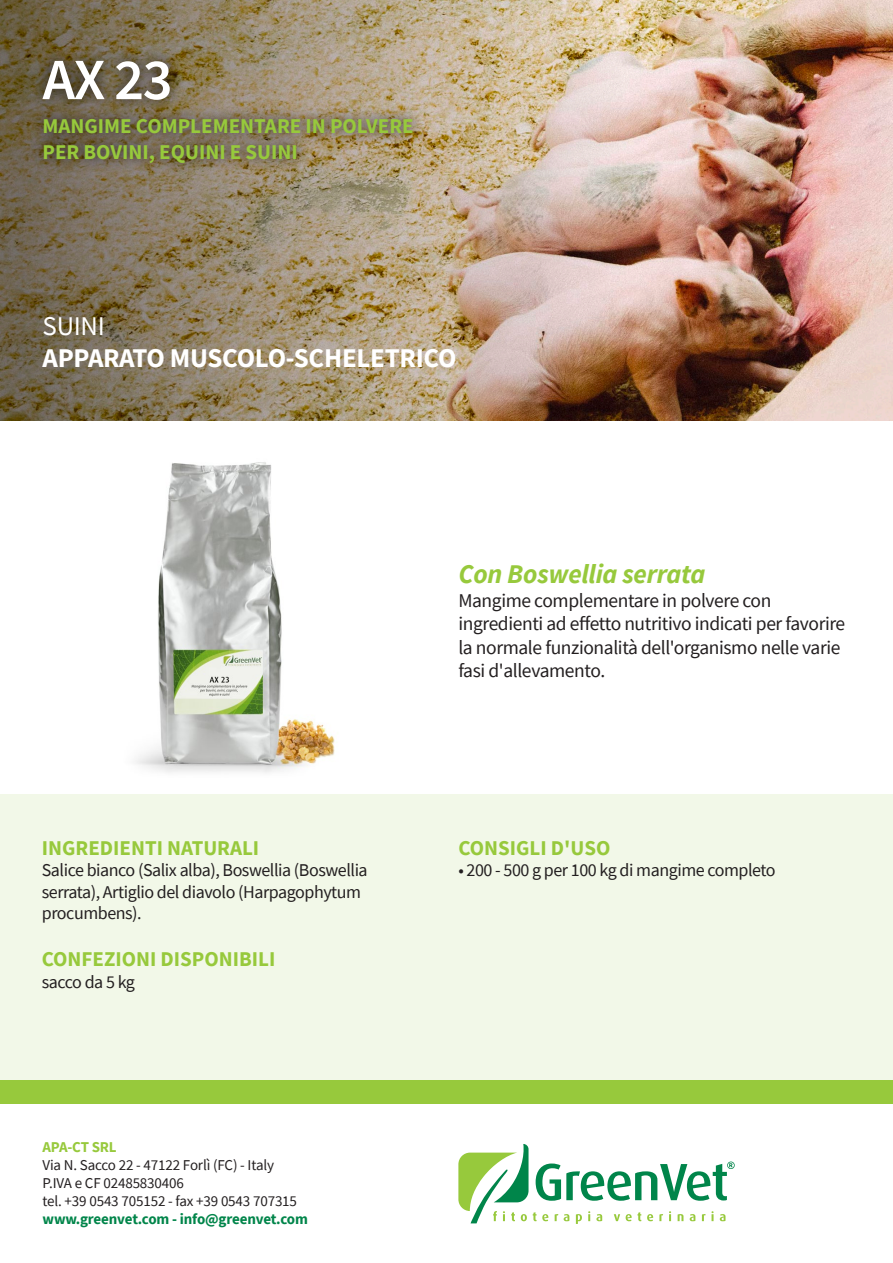
<style>
.page{position:relative;width:893px;height:1263px;background:#fff}
.page>*{position:absolute;margin:0;border:0;box-sizing:border-box;transform-origin:0 0}
.t1{font:600 58.5px "Source Sans Pro";color:#fff}
.t2{font:700 27px "Source Sans Pro";letter-spacing:-.01em;color:#fff}
.t3{font:italic 700 27px "Source Sans Pro";letter-spacing:-.01em;color:#97c93c}
.t4{font:27px "Source Sans Pro";letter-spacing:-.01em;color:#fff}
.t5{font:700 21px/25.2px "Source Sans Pro";color:#97c93c}
.t6{font:19.5px/23.4px "Source Sans Pro";letter-spacing:-.02em;color:#231f20}
.t7{font:18px/21.6px "Source Sans Pro";letter-spacing:-.025em;color:#231f20}
.t8{font:15px/18px "Source Sans Pro";letter-spacing:-.01em;color:#231f20}
.t9{font:700 15px "Source Sans Pro";letter-spacing:-.01em;color:#00854a}
.t10{font:700 15px "Source Sans Pro";letter-spacing:-.01em;color:#97c93c}
</style>
<div class="page">
<img style="left:627px;top:0;width:266px;height:421px">
<div style="left:0;top:794px;width:893px;height:309px;background:#f2f8e8"></div>
<svg style="left:458px;top:1144px;width:277px;height:80px"></svg>
<div style="left:0;top:1080px;width:893px;height:23px;background:#97c93c"></div>
<img style="left:0;top:0;width:627px;height:421px">
<svg style="left:30px;top:47px;width:396px;height:129px;background:#87785e"></svg>
<img style="left:135px;top:462px;width:200px;height:311px">
<p class="t1" style="left:43px;top:41px;width:132px">AX 23</p>
<p class="t5" style="left:43px;top:113px;width:373px">MANGIME COMPLEMENTARE IN POLVERE<br>PER BOVINI, EQUINI E SUINI</p>
<p class="t4" style="left:43px;top:309px;width:64px">SUINI</p>
<p class="t2" style="left:43px;top:340px;width:416px">APPARATO MUSCOLO-SCHELETRICO</p>
<p class="t5" style="left:42px;top:835px;width:219px">INGREDIENTI NATURALI</p>
<p class="t7" style="left:42px;top:859px;width:327px">Salice bianco (Salix alba), Boswellia (Boswellia serrata), Artiglio del diavolo (Harpagophytum procumbens).</p>
<p class="t5" style="left:42px;top:946px;width:235px">CONFEZIONI DISPONIBILI</p>
<p class="t7" style="left:42px;top:971px;width:95px">sacco da 5 kg</p>
<p class="t10" style="left:43px;top:1137px;width:76px">APA-CT SRL</p>
<p class="t8" style="left:43px;top:1156px;width:256px">Via N. Sacco 22 - 47122 Forlì (FC) - Italy<br>P.IVA e CF 02485830406<br>tel. +39 0543 705152 - fax +39 0543 707315</p>
<p class="t9" style="left:43px;top:1209px;width:267px">www.greenvet.com - info@greenvet.com</p>
<p class="t3" style="left:458px;top:556px;width:248px">Con Boswellia serrata</p>
<p class="t6" style="left:458px;top:588px;width:388px">Mangime complementare in polvere con ingredienti ad effetto nutritivo indicati per favorire la normale funzionalità dell'organismo nelle varie fasi d'allevamento.</p>
<p class="t5" style="left:458px;top:835px;width:153px">CONSIGLI D'USO</p>
<p class="t7" style="left:458px;top:859px;width:319px">• 200 - 500 g per 100 kg di mangime completo</p>
</div>
